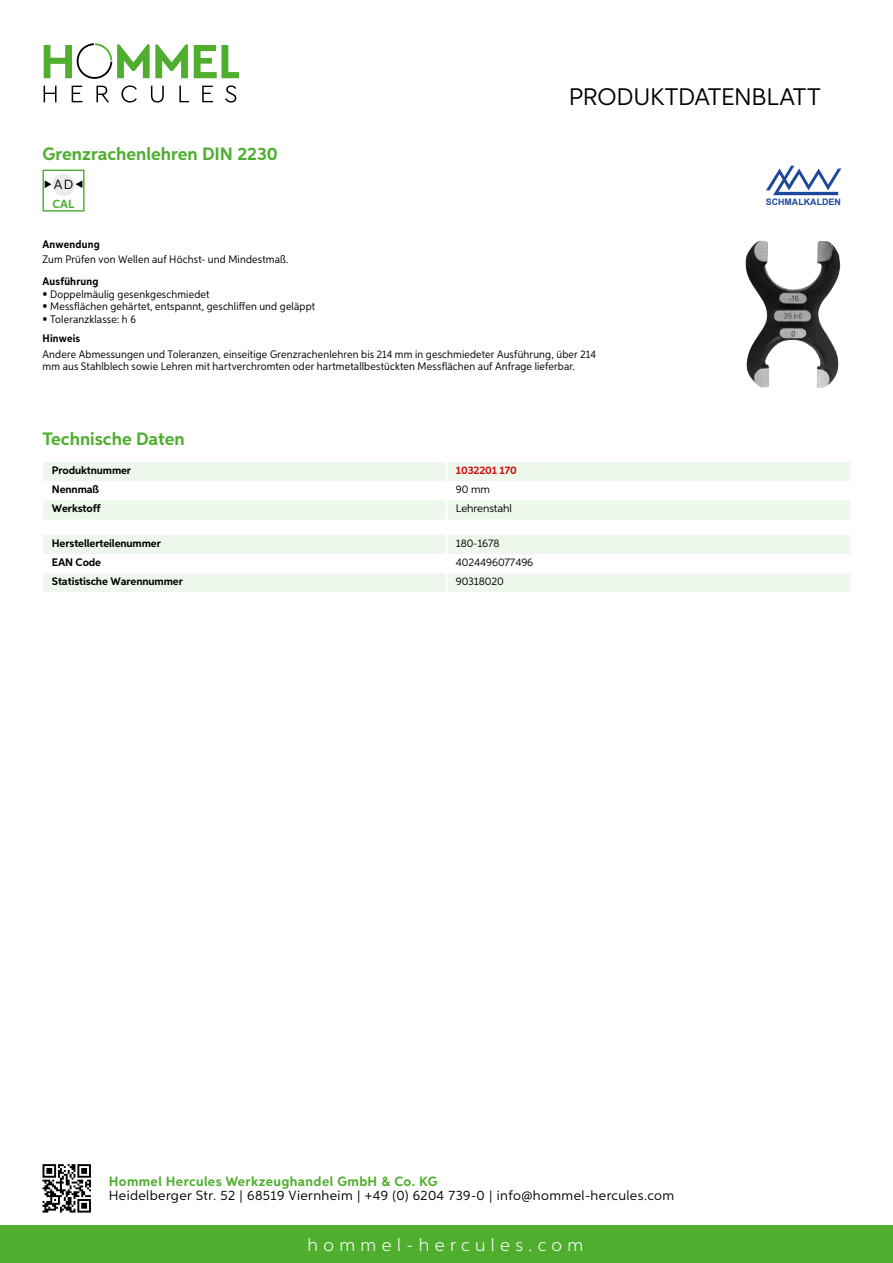
<style>
.page{position:relative;width:893px;height:1263px;background:#fff}
.page>*{position:absolute;margin:0;border:0;box-sizing:border-box;transform-origin:0 0}
.t1{font:24px "Aspira";letter-spacing:-.01em;color:#000}
.t2{font:700 18px "Aspira";color:#50ae2f}
.t3{font:300 18px "Aspira";letter-spacing:.3em;color:#fff}
.t4{font:13.5px "Aspira";letter-spacing:.03em;color:#000}
.t5{font:700 13.5px "Aspira";letter-spacing:.03em;color:#50ae2f}
.t6{font:13.35px "Aspira";color:#000}
.t7{font:700 11.85px "Aspira";color:#50ae2f}
.t8{font:10.95px/12.8px "Aspira Nar";letter-spacing:.015em;color:#000}
.t9{font:700 10.95px "Aspira";letter-spacing:-.01em;color:#000}
.t10{font:10.95px "Aspira";letter-spacing:-.01em;color:#000}
.t11{font:700 10.95px "Aspira Nar";letter-spacing:.02em;color:#000}
.t12{font:700 10.95px "Aspira";letter-spacing:-.01em;color:#cd1013}
.t13{font:700 8.85px "Arial";color:#1d499a}
</style>
<div class="page">
<div style="left:0;top:1226px;width:893px;height:37px;background:#50ae2f"></div>
<svg style="left:43px;top:1164px;width:48px;height:48px"></svg>
<svg style="left:194px;top:45px;width:45px;height:33px"></svg>
<svg style="left:44px;top:43px;width:144px;height:36px"></svg>
<svg style="left:44px;top:86px;width:13px;height:16px"></svg>
<svg style="left:72px;top:86px;width:10px;height:16px"></svg>
<svg style="left:96px;top:86px;width:13px;height:16px"></svg>
<svg style="left:121px;top:85px;width:16px;height:18px"></svg>
<svg style="left:151px;top:86px;width:13px;height:17px"></svg>
<svg style="left:179px;top:86px;width:10px;height:16px"></svg>
<svg style="left:202px;top:86px;width:11px;height:16px"></svg>
<svg style="left:225px;top:85px;width:11px;height:18px"></svg>
<svg style="left:43px;top:462px;width:807px;height:57px"></svg>
<hr style="left:445px;top:500px;width:3px;height:19px;background:#fff">
<svg style="left:43px;top:535px;width:807px;height:57px"></svg>
<hr style="left:445px;top:573px;width:3px;height:19px;background:#fff">
<div style="left:43px;top:170px;width:42px;height:42px;border:1px solid #50ae2f"></div>
<div style="left:52px;top:173px;width:23px;height:23px;background:#ececec;border-radius:50%"></div>
<svg style="left:76px;top:180px;width:6px;height:8px"></svg>
<svg style="left:45px;top:180px;width:7px;height:8px"></svg>
<img style="left:745px;top:241px;width:95px;height:147px">
<svg style="left:766px;top:166px;width:75px;height:29px"></svg>
<h2 class="t2" style="left:43px;top:142px;width:237px">Grenzrachenlehren DIN 2230</h2>
<p class="t6" style="left:54px;top:176px;width:21px">AD</p>
<p class="t7" style="left:53px;top:196px;width:23px">CAL</p>
<h1 class="t1" style="left:569px;top:82px;width:253px">Produktdatenblatt</h1>
<p class="t13" style="left:766px;top:195px;width:77px">SCHMALKALDEN</p>
<p class="t11" style="left:43px;top:237px;width:59px">Anwendung</p>
<p class="t8" style="left:43px;top:252px;width:248px">Zum Prüfen von Wellen auf Höchst- und Mindestmaß.</p>
<p class="t11" style="left:43px;top:274px;width:58px">Ausführung</p>
<p class="t8" style="left:50px;top:287px;width:266px">Doppelmäulig gesenkgeschmiedet<br>Messflächen gehärtet, entspannt, geschliffen und geläppt<br>Toleranzklasse: h 6</p>
<p class="t11" style="left:43px;top:332px;width:39px">Hinweis</p>
<p class="t8" style="left:43px;top:348px;width:555px;line-height:12px">Andere Abmessungen und Toleranzen, einseitige Grenzrachenlehren bis 214 mm in geschmiedeter Ausführung, über 214 mm aus Stahlblech sowie Lehren mit hartverchromten oder hartmetallbestückten Messflächen auf Anfrage lieferbar.</p>
<h2 class="t2" style="left:43px;top:428px;width:144px">Technische Daten</h2>
<p class="t9" style="left:52px;top:463px;width:81px">Produktnummer</p>
<p class="t12" style="left:456px;top:463px;width:63px">1032201 170</p>
<p class="t9" style="left:52px;top:483px;width:49px">Nennmaß</p>
<p class="t10" style="left:456px;top:483px;width:36px">90 mm</p>
<p class="t9" style="left:52px;top:502px;width:50px">Werkstoff</p>
<p class="t10" style="left:456px;top:502px;width:58px">Lehrenstahl</p>
<p class="t9" style="left:52px;top:536px;width:111px">Herstellerteilenummer</p>
<p class="t10" style="left:456px;top:536px;width:45px">180-1678</p>
<p class="t9" style="left:52px;top:555px;width:51px">EAN Code</p>
<p class="t10" style="left:456px;top:555px;width:79px">4024496077496</p>
<p class="t9" style="left:52px;top:574px;width:132px">Statistische Warennummer</p>
<p class="t10" style="left:456px;top:575px;width:49px">90318020</p>
<p class="t5" style="left:109px;top:1172px;width:330px">Hommel Hercules Werkzeughandel GmbH &amp; Co. KG</p>
<p class="t4" style="left:109px;top:1187px;width:567px">Heidelberger Str. 52 | 68519 Viernheim | +49 (0) 6204 739-0 | info@hommel-hercules.com</p>
<h2 class="t3" style="left:307px;top:1234px;width:277px">hommel-hercules.com</h2>
</div>
